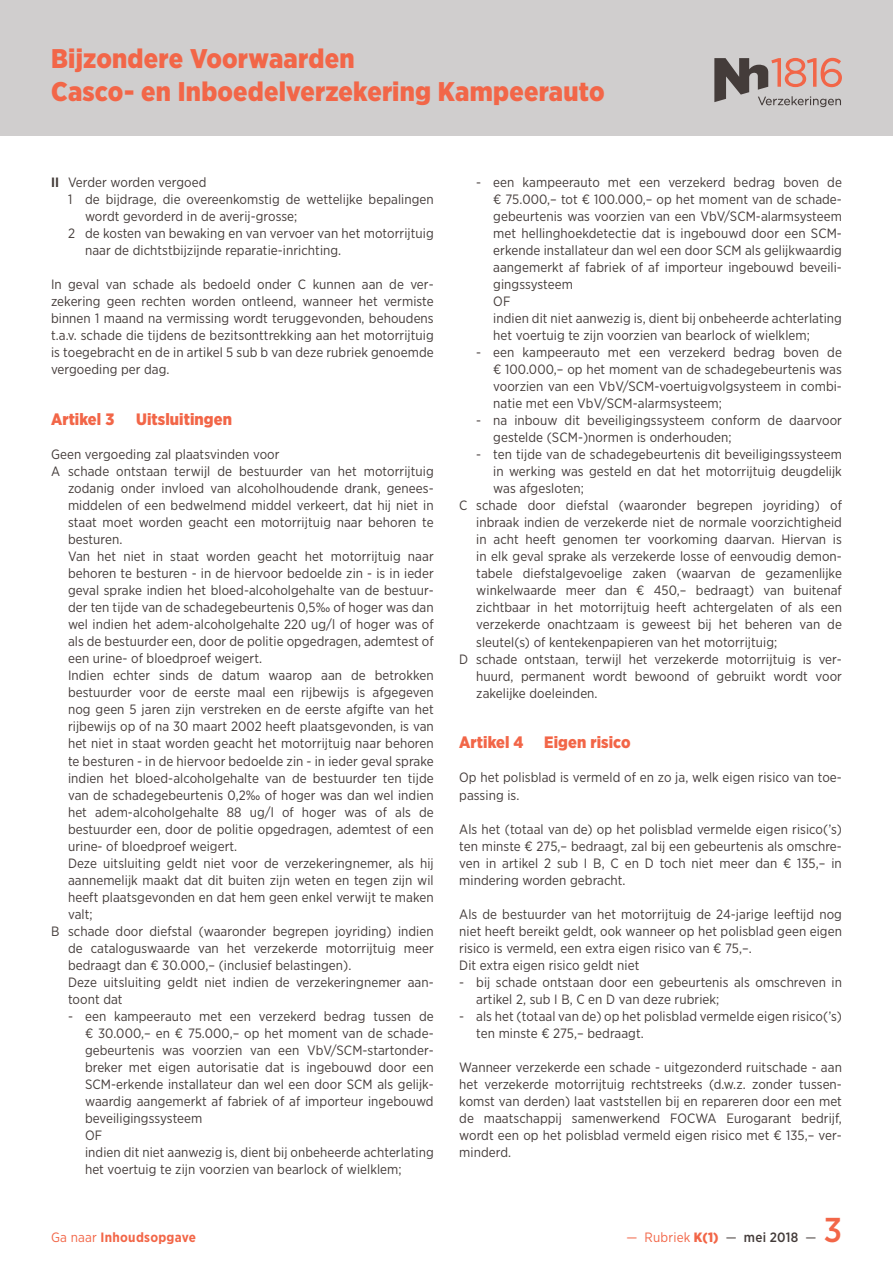
<style>
.page{position:relative;width:893px;height:1263px;background:#fff}
.page>*{position:absolute;margin:0;border:0;box-sizing:border-box;transform-origin:0 0}
.t1{font:500 34.5px "Gotham Narrow";color:#f26648}
.t2{font:900 27px/33px "Gotham Narrow";letter-spacing:.01em;color:#f26648}
.t3{font:900 16.5px "Gotham Narrow";letter-spacing:.005em;color:#f26648}
.t4{font:13.5px/17px "Gotham Narrow";letter-spacing:.005em;color:#443c3a}
.t5{font:13.5px "Gotham Narrow";letter-spacing:.015em;color:#f26648}
.t6{font:700 13.5px "Gotham Narrow";letter-spacing:.02em;color:#f26648}
.s1{font-weight:700}
.s2{font-weight:400}
.s3{font-weight:900}
.s4{color:#443c3a}
.s5{font-weight:500;color:#443c3a}
</style>
<div class="page">
<div style="left:0;top:0;width:893px;height:136px;background:#d0cece"></div>
<svg style="left:714px;top:58px;width:128px;height:49px"></svg>
<h2 class="t2" style="left:51px;top:41px;width:555px">Bijzondere Voorwaarden<br>Casco- en Inboedelverzekering Kampeerauto</h2>
<p class="t4" style="left:51px;top:174px;width:157px"><span class="s1">II</span> Verder worden vergoed</p>
<p class="t4" style="left:68px;top:191px;width:367px">1 de bijdrage, die overeenkomstig de wettelijke bepalingen</p>
<p class="t4" style="left:85px;top:208px;width:214px">wordt gevorderd in de averij-grosse;</p>
<p class="t4" style="left:68px;top:225px;width:367px">2 de kosten van bewaking en van vervoer van het motorrijtuig</p>
<p class="t4" style="left:85px;top:242px;width:258px">naar de dichtstbijzijnde reparatie-inrichting.</p>
<p class="t4" style="left:51px;top:276px;width:384px;text-align:justify">In geval van schade als bedoeld onder C kunnen aan de ver&shy;zekering geen rechten worden ontleend, wanneer het vermiste binnen 1 maand na vermissing wordt teruggevonden, behoudens t.a.v. schade die tijdens de bezitsonttrekking aan het motorrijtuig is toegebracht en de in artikel 5 sub b van deze rubriek genoemde vergoeding per dag.</p>
<p class="t3" style="left:51px;top:409px;width:65px">Artikel 3</p>
<p class="t3" style="left:136px;top:409px;width:97px">Uitsluitingen</p>
<p class="t4" style="left:51px;top:446px;width:230px">Geen vergoeding zal plaatsvinden voor</p>
<p class="t4" style="left:51px;top:463px;width:384px">A schade ontstaan terwijl de bestuurder van het motorrijtuig</p>
<p class="t4" style="left:68px;top:480px;width:367px">zodanig onder invloed van alcoholhoudende drank, genees-</p>
<p class="t4" style="left:68px;top:497px;width:367px">middelen of een bedwelmend middel verkeert, dat hij niet in</p>
<p class="t4" style="left:68px;top:514px;width:367px">staat moet worden geacht een motorrijtuig naar behoren te</p>
<p class="t4" style="left:68px;top:531px;width:56px">besturen.</p>
<p class="t4" style="left:68px;top:548px;width:367px">Van het niet in staat worden geacht het motorrijtuig naar</p>
<p class="t4" style="left:68px;top:565px;width:367px">behoren te besturen - in de hiervoor bedoelde zin - is in ieder</p>
<p class="t4" style="left:68px;top:582px;width:367px">geval sprake indien het bloed-alcoholgehalte van de bestuur-</p>
<p class="t4" style="left:68px;top:599px;width:367px">der ten tijde van de schadegebeurtenis 0,5‰ of hoger was dan</p>
<p class="t4" style="left:68px;top:616px;width:367px">wel indien het adem-alcoholgehalte 220 ug/l of hoger was of</p>
<p class="t4" style="left:68px;top:633px;width:367px">als de bestuurder een, door de politie opgedragen, ademtest of</p>
<p class="t4" style="left:68px;top:650px;width:196px">een urine- of bloedproef weigert.</p>
<p class="t4" style="left:68px;top:667px;width:367px">Indien echter sinds de datum waarop aan de betrokken</p>
<p class="t4" style="left:68px;top:684px;width:367px">bestuurder voor de eerste maal een rijbewijs is afgegeven</p>
<p class="t4" style="left:68px;top:701px;width:367px">nog geen 5 jaren zijn verstreken en de eerste afgifte van het</p>
<p class="t4" style="left:68px;top:718px;width:367px">rijbewijs op of na 30 maart 2002 heeft plaatsgevonden, is van</p>
<p class="t4" style="left:68px;top:735px;width:367px">het niet in staat worden geacht het motorrijtuig naar behoren</p>
<p class="t4" style="left:68px;top:752px;width:367px">te besturen - in de hiervoor bedoelde zin - in ieder geval sprake</p>
<p class="t4" style="left:68px;top:769px;width:367px">indien het bloed-alcoholgehalte van de bestuurder ten tijde</p>
<p class="t4" style="left:68px;top:786px;width:367px">van de schadegebeurtenis 0,2‰ of hoger was dan wel indien</p>
<p class="t4" style="left:68px;top:803px;width:367px">het adem-alcoholgehalte 88 ug/l of hoger was of als de</p>
<p class="t4" style="left:68px;top:820px;width:367px">bestuurder een, door de politie opgedragen, ademtest of een</p>
<p class="t4" style="left:68px;top:837px;width:171px">urine- of bloedproef weigert.</p>
<p class="t4" style="left:68px;top:854px;width:367px">Deze uitsluiting geldt niet voor de verzekeringnemer, als hij</p>
<p class="t4" style="left:68px;top:871px;width:367px">aannemelijk maakt dat dit buiten zijn weten en tegen zijn wil</p>
<p class="t4" style="left:68px;top:888px;width:367px">heeft plaatsgevonden en dat hem geen enkel verwijt te maken</p>
<p class="t4" style="left:68px;top:905px;width:26px">valt;</p>
<p class="t4" style="left:51px;top:922px;width:384px">B schade door diefstal (waaronder begrepen joyriding) indien</p>
<p class="t4" style="left:68px;top:939px;width:367px">de cataloguswaarde van het verzekerde motorrijtuig meer</p>
<p class="t4" style="left:68px;top:956px;width:285px">bedraagt dan € 30.000,– (inclusief belastingen).</p>
<p class="t4" style="left:68px;top:973px;width:367px">Deze uitsluiting geldt niet indien de verzekeringnemer aan-</p>
<p class="t4" style="left:68px;top:990px;width:56px">toont dat</p>
<p class="t4" style="left:85px;top:1007px;width:350px;text-indent:-17px">- een kampeerauto met een verzekerd bedrag tussen de € 30.000,– en € 75.000,– op het moment van de schade&shy;gebeurtenis was voorzien van een VbV/SCM-startonder&shy;breker met eigen autorisatie dat is ingebouwd door een SCM-erkende installateur dan wel een door SCM als gelijk&shy;waardig aangemerkt af fabriek of af importeur ingebouwd beveiligingssysteem<br>OF<br>indien dit niet aanwezig is, dient bij onbeheerde achterlating het voertuig te zijn voorzien van bearlock of wielklem;</p>
<p class="t6" style="left:51px;top:1228px;width:147px"><span class="s2">Ga naar</span> Inhoudsopgave</p>
<p class="t4" style="left:493px;top:174px;width:350px;text-indent:-17px">- een kampeerauto met een verzekerd bedrag boven de € 75.000,– tot € 100.000,– op het moment van de schade&shy;gebeurtenis was voorzien van een VbV/SCM-alarmsysteem met hellinghoekdetectie dat is ingebouwd door een SCM&shy;erkende installateur dan wel een door SCM als gelijkwaardig aangemerkt af fabriek of af importeur ingebouwd beveili&shy;gingssysteem<br>OF<br>indien dit niet aanwezig is, dient bij onbeheerde achterlating het voertuig te zijn voorzien van bearlock of wielklem;</p>
<p class="t4" style="left:493px;top:344px;width:350px;text-align:justify;text-indent:-17px">- een kampeerauto met een verzekerd bedrag boven de € 100.000,– op het moment van de schadegebeurtenis was voorzien van een VbV/SCM-voertuigvolgsysteem in combi&shy;natie met een VbV/SCM-alarmsysteem;</p>
<p class="t4" style="left:493px;top:412px;width:350px;text-indent:-17px">- na inbouw dit beveiligingssysteem conform de daarvoor gestelde (SCM-)normen is onderhouden;</p>
<p class="t4" style="left:476px;top:446px;width:367px">- ten tijde van de schadegebeurtenis dit beveiligingssysteem</p>
<p class="t4" style="left:493px;top:463px;width:350px">in werking was gesteld en dat het motorrijtuig deugdelijk</p>
<p class="t4" style="left:493px;top:480px;width:92px">was afgesloten;</p>
<p class="t4" style="left:459px;top:497px;width:384px">C schade door diefstal (waaronder begrepen joyriding) of</p>
<p class="t4" style="left:476px;top:514px;width:367px">inbraak indien de verzekerde niet de normale voorzichtigheid</p>
<p class="t4" style="left:476px;top:531px;width:367px">in acht heeft genomen ter voorkoming daarvan. Hiervan is</p>
<p class="t4" style="left:476px;top:548px;width:367px">in elk geval sprake als verzekerde losse of eenvoudig demon-</p>
<p class="t4" style="left:476px;top:565px;width:367px">tabele diefstalgevoelige zaken (waarvan de gezamenlijke</p>
<p class="t4" style="left:476px;top:582px;width:367px">winkelwaarde meer dan € 450,– bedraagt) van buitenaf</p>
<p class="t4" style="left:476px;top:599px;width:367px">zichtbaar in het motorrijtuig heeft achtergelaten of als een</p>
<p class="t4" style="left:476px;top:616px;width:367px">verzekerde onachtzaam is geweest bij het beheren van de</p>
<p class="t4" style="left:476px;top:633px;width:303px">sleutel(s) of kentekenpapieren van het motorrijtuig;</p>
<p class="t4" style="left:459px;top:650px;width:384px">D schade ontstaan, terwijl het verzekerde motorrijtuig is ver-</p>
<p class="t4" style="left:476px;top:667px;width:367px">huurd, permanent wordt bewoond of gebruikt wordt voor</p>
<p class="t4" style="left:476px;top:684px;width:123px">zakelijke doeleinden.</p>
<p class="t3" style="left:459px;top:732px;width:66px">Artikel 4</p>
<p class="t3" style="left:544px;top:732px;width:88px">Eigen risico</p>
<p class="t4" style="left:459px;top:769px;width:384px">Op het polisblad is vermeld of en zo ja, welk eigen risico van toe&shy;passing is.</p>
<p class="t4" style="left:459px;top:820px;width:384px;text-align:justify">Als het (totaal van de) op het polisblad vermelde eigen risico(’s) ten minste € 275,– bedraagt, zal bij een gebeurtenis als omschre&shy;ven in artikel 2 sub I B, C en D toch niet meer dan € 135,– in mindering worden gebracht.</p>
<p class="t4" style="left:459px;top:905px;width:384px">Als de bestuurder van het motorrijtuig de 24-jarige leeftijd nog niet heeft bereikt geldt, ook wanneer op het polisblad geen eigen risico is vermeld, een extra eigen risico van € 75,–.<br>Dit extra eigen risico geldt niet</p>
<p class="t4" style="left:476px;top:973px;width:367px;text-indent:-17px">- bij schade ontstaan door een gebeurtenis als omschreven in artikel 2, sub I B, C en D van deze rubriek;</p>
<p class="t4" style="left:476px;top:1007px;width:367px;text-indent:-17px">- als het (totaal van de) op het polisblad vermelde eigen risico(’s) ten minste € 275,– bedraagt.</p>
<p class="t4" style="left:459px;top:1058px;width:384px;text-align:justify">Wanneer verzekerde een schade - uitgezonderd ruitschade - aan het verzekerde motorrijtuig rechtstreeks (d.w.z. zonder tussen&shy;komst van derden) laat vaststellen bij en repareren door een met de maatschappij samenwerkend FOCWA Eurogarant bedrijf, wordt een op het polisblad vermeld eigen risico met € 135,– ver&shy;minderd.</p>
<p class="t5" style="left:626px;top:1228px;width:192px">— Rubriek <span class="s3">K(1)</span> <span class="s4">—</span> <span class="s5">mei 2018</span> <span class="s4">—</span></p>
<h1 class="t1" style="left:824px;top:1208px;width:20px">3</h1>
</div>
